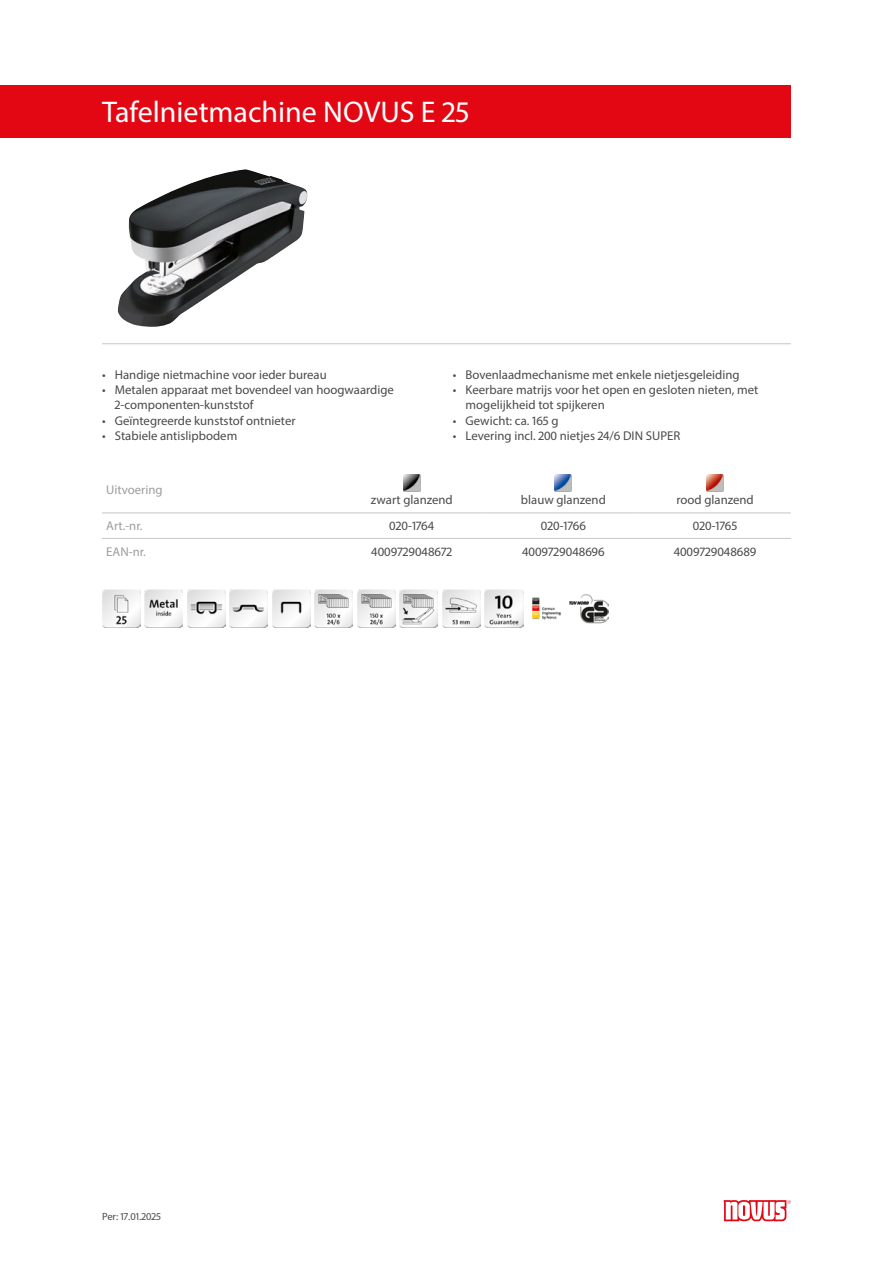
<style>
.page{position:relative;width:893px;height:1263px;background:#fff}
.page>*{position:absolute;margin:0;border:0;box-sizing:border-box;transform-origin:0 0}
.Produktname{font:30px "Myriad Pro";color:#fff}
.Produkttabelle_Zentr{font:12.75px/15.3px "Myriad Pro";color:#4a4a49}
.Farbildtext{font:12.75px "Myriad Pro";color:#4a4a49}
.Produkttabelle_Links{font:12.75px "Myriad Pro";color:#9d9d9c}
.t1{font:10.5px "Myriad Pro";color:#4a4a49}
</style>
<div class="page">
<img style="left:118px;top:169px;width:190px;height:158px">
<hr style="left:102px;top:343px;width:689px;height:1px;background:#c6c6c6">
<img style="left:102px;top:589px;width:38px;height:39px">
<img style="left:145px;top:589px;width:38px;height:39px">
<img style="left:187px;top:589px;width:38px;height:39px">
<img style="left:230px;top:589px;width:38px;height:39px">
<img style="left:272px;top:589px;width:38px;height:39px">
<img style="left:315px;top:589px;width:38px;height:39px">
<img style="left:357px;top:589px;width:38px;height:39px">
<img style="left:400px;top:589px;width:38px;height:39px">
<img style="left:442px;top:589px;width:38px;height:39px">
<img style="left:485px;top:589px;width:38px;height:39px">
<img style="left:532px;top:597px;width:29px;height:23px">
<img style="left:570px;top:594px;width:38px;height:30px">
<svg style="left:724px;top:1200px;width:67px;height:21px"></svg>
<div style="left:0;top:85px;width:791px;height:53px;background:#e30613"></div>
<hr style="left:102px;top:512px;width:234px;height:1px;background:#c6c6c6">
<hr style="left:336px;top:512px;width:152px;height:1px;background:#c6c6c6">
<hr style="left:488px;top:512px;width:151px;height:1px;background:#c6c6c6">
<hr style="left:639px;top:512px;width:152px;height:1px;background:#c6c6c6">
<hr style="left:102px;top:538px;width:234px;height:1px;background:#c6c6c6">
<hr style="left:336px;top:538px;width:152px;height:1px;background:#c6c6c6">
<hr style="left:488px;top:538px;width:151px;height:1px;background:#c6c6c6">
<hr style="left:639px;top:538px;width:152px;height:1px;background:#c6c6c6">
<img style="left:403px;top:474px;width:17px;height:17px">
<img style="left:555px;top:474px;width:17px;height:17px">
<img style="left:707px;top:474px;width:17px;height:17px">
<p class="Produktname" style="left:102px;top:94px;width:369px">Tafelnietmachine NOVUS E 25</p>
<p class="Produkttabelle_Zentr" style="left:102px;top:367px;width:226px">• Handige nietmachine voor ieder bureau</p>
<p class="Produkttabelle_Zentr" style="left:115px;top:382px;width:281px;text-indent:-13px">• Metalen apparaat met bovendeel van hoogwaardige<br>2-componenten-kunststof</p>
<p class="Produkttabelle_Zentr" style="left:102px;top:413px;width:195px">• Geïntegreerde kunststof ontnieter</p>
<p class="Produkttabelle_Zentr" style="left:102px;top:428px;width:137px">• Stabiele antislipbodem</p>
<p class="Produkttabelle_Zentr" style="left:453px;top:367px;width:288px">• Bovenlaadmechanisme met enkele nietjesgeleiding</p>
<p class="Produkttabelle_Zentr" style="left:466px;top:382px;width:294px;text-indent:-13px">• Keerbare matrijs voor het open en gesloten nieten, met mogelijkheid tot spijkeren</p>
<p class="Produkttabelle_Zentr" style="left:453px;top:413px;width:107px">• Gewicht: ca. 165 g</p>
<p class="Produkttabelle_Zentr" style="left:453px;top:428px;width:229px">• Levering incl. 200 nietjes 24/6 DIN SUPER</p>
<p class="Produkttabelle_Links" style="left:106px;top:482px;width:58px">Uitvoering</p>
<p class="Farbildtext" style="left:371px;top:492px;width:84px">zwart glanzend</p>
<p class="Farbildtext" style="left:521px;top:492px;width:86px">blauw glanzend</p>
<p class="Farbildtext" style="left:676px;top:492px;width:79px">rood glanzend</p>
<p class="Produkttabelle_Links" style="left:106px;top:518px;width:38px">Art.-nr.</p>
<p class="Produkttabelle_Zentr" style="left:389px;top:518px;width:46px">020-1764</p>
<p class="Produkttabelle_Zentr" style="left:541px;top:518px;width:47px">020-1766</p>
<p class="Produkttabelle_Zentr" style="left:693px;top:518px;width:46px">020-1765</p>
<p class="Produkttabelle_Links" style="left:106px;top:544px;width:41px">EAN-nr.</p>
<p class="Produkttabelle_Zentr" style="left:371px;top:544px;width:82px">4009729048672</p>
<p class="Produkttabelle_Zentr" style="left:522px;top:544px;width:84px">4009729048696</p>
<p class="Produkttabelle_Zentr" style="left:674px;top:544px;width:84px">4009729048689</p>
<p class="t1" style="left:102px;top:1210px;width:61px">Per: 17.01.2025</p>
</div>
